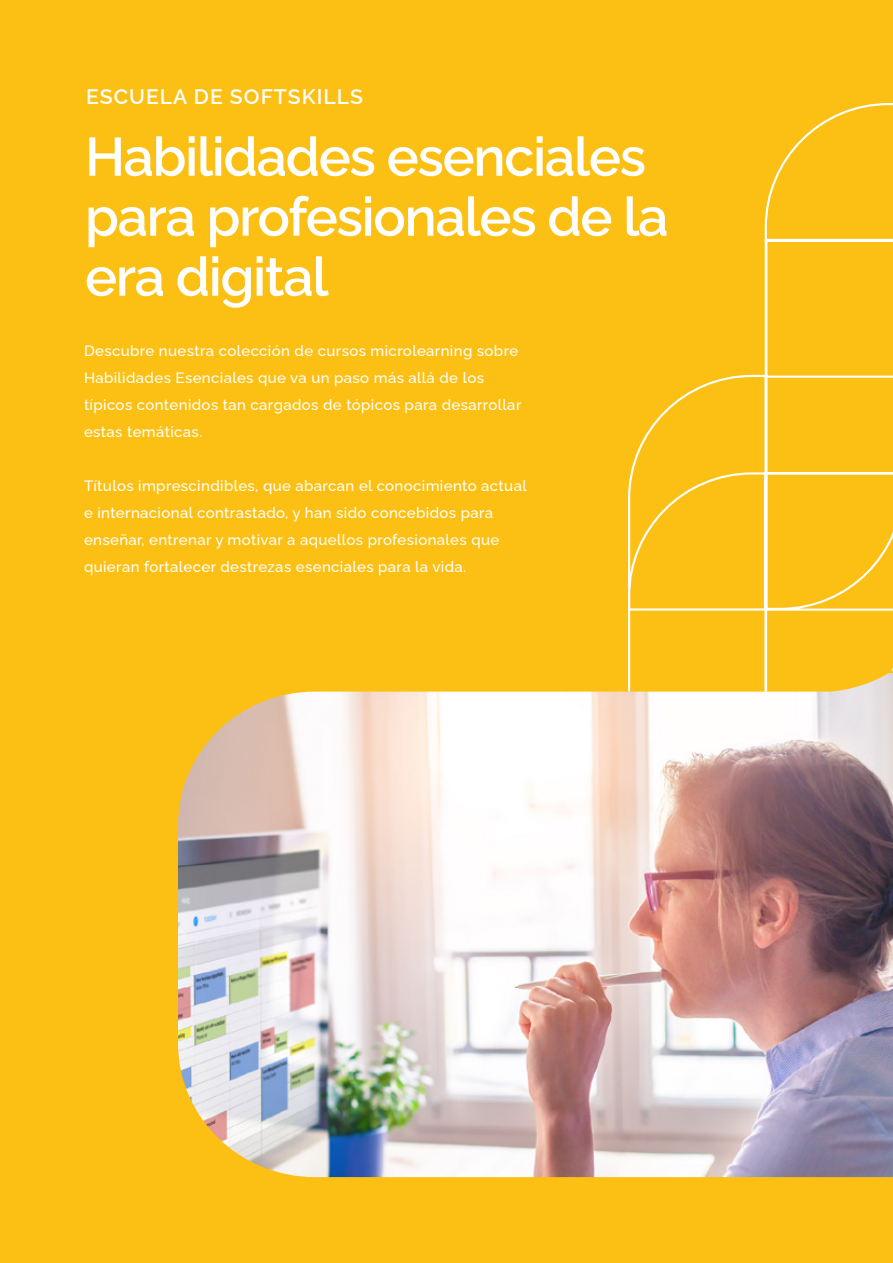
<style>
.page{position:relative;width:893px;height:1263px;background:#fcc014}
.page>*{position:absolute;margin:0;border:0;box-sizing:border-box;transform-origin:0 0}
.t1{font:600 54px/60px "Raleway";letter-spacing:-.025em;color:#fff}
.t2{font:600 21px "Raleway";letter-spacing:.05em;color:#fff}
.t3{font:500 15px/27px "Raleway";letter-spacing:.025em;color:#fff}
</style>
<div class="page">
<svg style="left:628px;top:103px;width:265px;height:455px"></svg>
<svg style="left:628px;top:558px;width:265px;height:115px"></svg>
<img style="left:178px;top:673px;width:715px;height:504px">
<h2 class="t2" style="left:86px;top:80px;width:278px">ESCUELA DE SOFTSKILLS</h2>
<h1 class="t1" style="left:85px;top:121px;width:585px">Habilidades esenciales para profesionales de la era digital</h1>
<p class="t3" style="left:84px;top:336px;width:439px">Descubre nuestra colección de cursos microlearning sobre Habilidades Esenciales que va un paso más allá de los típicos contenidos tan cargados de tópicos para desarrollar estas temáticas.</p>
<p class="t3" style="left:84px;top:471px;width:444px">Títulos imprescindibles, que abarcan el conocimiento actual e internacional contrastado, y han sido concebidos para enseñar, entrenar y motivar a aquellos profesionales que quieran fortalecer destrezas esenciales para la vida.</p>
</div>
